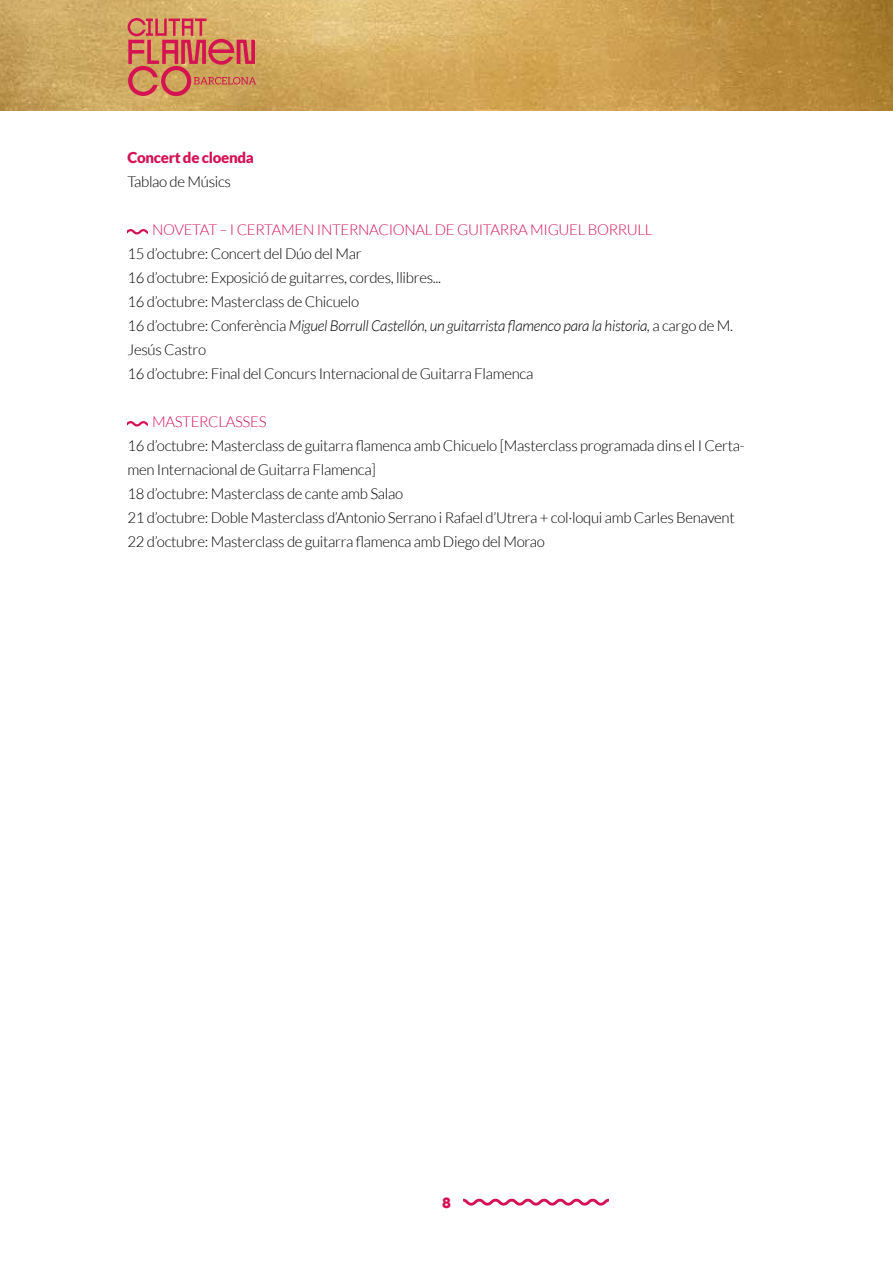
<style>
.page{position:relative;width:893px;height:1263px;background:#fff}
.page>*{position:absolute;margin:0;border:0;box-sizing:border-box;transform-origin:0 0}
.t1{font:300 15px/24px "Lato";letter-spacing:-.02em;color:#000}
.t2{font:300 15px "Lato";letter-spacing:-.02em;color:#d51252}
.t3{font:900 15px "Lato";letter-spacing:-.02em;color:#d51252}
.t4{font:15px "Taller Super Grotesk Bd L";color:#d51252}
.s1{font-style:italic}
</style>
<div class="page">
<img style="left:0;top:0;width:893px;height:111px">
<svg style="left:128px;top:18px;width:128px;height:78px"></svg>
<svg style="left:463px;top:1199px;width:146px;height:6px"></svg>
<svg style="left:128px;top:229px;width:19px;height:5px"></svg>
<svg style="left:128px;top:421px;width:19px;height:5px"></svg>
<p class="t3" style="left:128px;top:149px;width:128px">Concert de cloenda</p>
<p class="t1" style="left:128px;top:170px;width:105px">Tablao de Músics</p>
<p class="t2" style="left:152px;top:222px;width:502px">NOVETAT – I CERTAMEN INTERNACIONAL DE GUITARRA MIGUEL BORRULL</p>
<p class="t1" style="left:128px;top:242px;width:607px">15 d’octubre: Concert del Dúo del Mar<br>16 d’octubre: Exposició de guitarres, cordes, llibres...<br>16 d’octubre: Masterclass de Chicuelo<br>16 d’octubre: Conferència <span class="s1">Miguel Borrull Castellón, un guitarrista flamenco para la historia,</span> a cargo de M.<br>Jesús Castro<br>16 d’octubre: Final del Concurs Internacional de Guitarra Flamenca</p>
<p class="t2" style="left:152px;top:414px;width:116px">MASTERCLASSES</p>
<p class="t1" style="left:128px;top:434px;width:619px">16 d’octubre: Masterclass de guitarra flamenca amb Chicuelo [Masterclass programada dins el I Certa&shy;men Internacional de Guitarra Flamenca]<br>18 d’octubre: Masterclass de cante amb Salao<br>21 d’octubre: Doble Masterclass d’Antonio Serrano i Rafael d’Utrera + col·loqui amb Carles Benavent 22 d’octubre: Masterclass de guitarra flamenca amb Diego del Morao</p>
<p class="t4" style="left:442px;top:1193px;width:10px">8</p>
</div>
